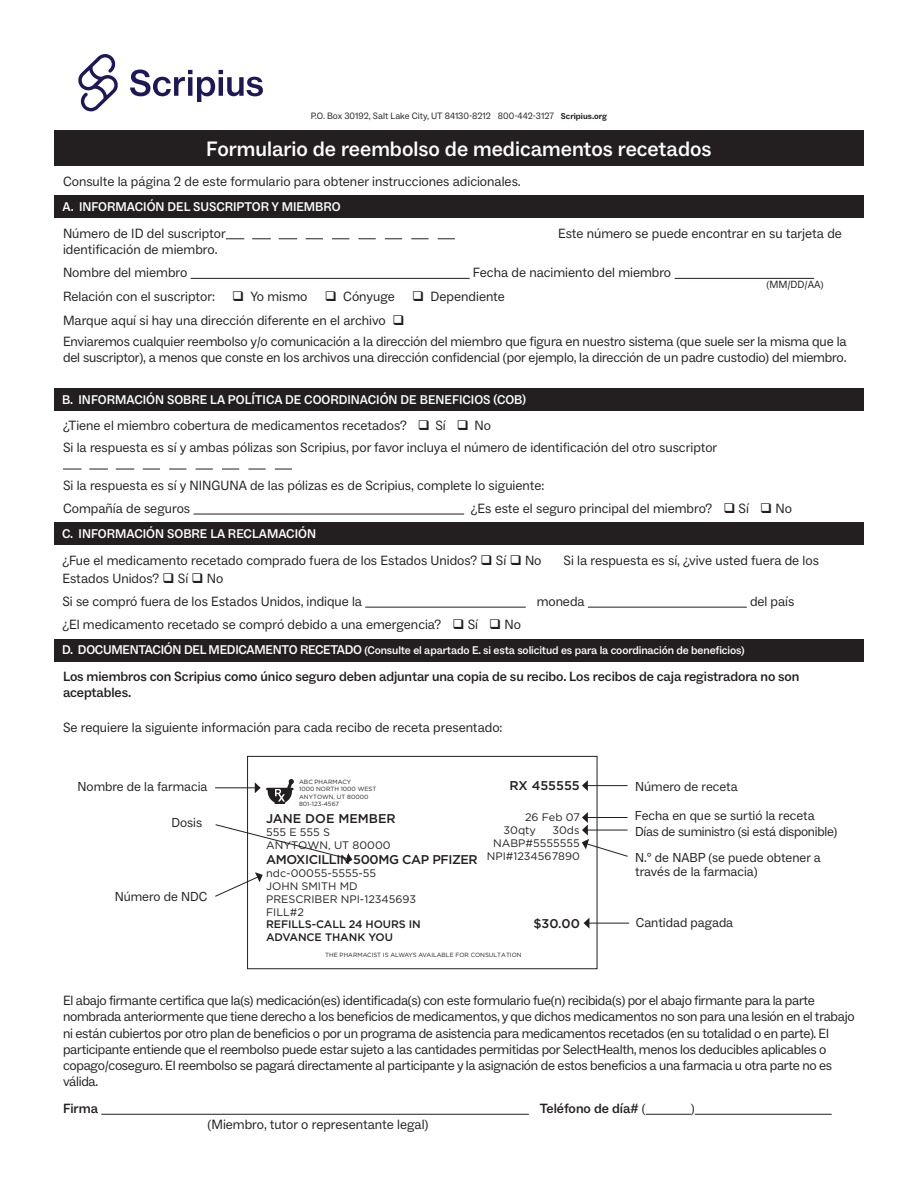
<style>
.page{position:relative;width:918px;height:1188px;background:#fff}
.page>*{position:absolute;margin:0;border:0;box-sizing:border-box;transform-origin:0 0}
.t1{font:500 21px "ABC Social";color:#fff}
.t2{font:13.5px/16.2px "ABC Social";letter-spacing:-.015em;color:#231f20}
.t3{font:500 13.5px/16.2px "ABC Social";letter-spacing:-.01em;color:#231f20}
.t4{font:13.2px/14.2px "ABC Social";color:#231f20}
.t5{font:13.2px "ABC Social";letter-spacing:-.02em;color:#231f20}
.t6{font:500 12.75px "ABC Social";color:#fff}
.t7{font:500 12.75px "Gotham";letter-spacing:-.03em;color:#231f20}
.t8{font:500 12.75px "Gotham";color:#231f20}
.t9{font:500 11.25px "ABC Social";letter-spacing:-.01em;color:#fff}
.t10{font:10.95px/13px "Gotham";color:#231f20}
.t11{font:500 10.95px/12.5px "Gotham";letter-spacing:-.01em;color:#231f20}
.t12{font:10.5px "ABC Social";color:#231f20}
.t13{font:9.3px "ABC Social";color:#231f20}
.t14{font:6px/7.2px "Gotham";color:#231f20}
.s1{font-weight:700;font-size:8.55px}
.s2{font-size:12.75px}
.s3{font-weight:400}
</style>
<div class="page">
<svg style="left:130px;top:70px;width:133px;height:32px"></svg>
<svg style="left:78px;top:54px;width:40px;height:57px"></svg>
<div style="left:54px;top:195px;width:810px;height:23px;background:#231f20"></div>
<svg style="left:226px;top:238px;width:18px;height:1px"></svg>
<svg style="left:411px;top:238px;width:18px;height:1px"></svg>
<svg style="left:385px;top:238px;width:17px;height:1px"></svg>
<svg style="left:358px;top:238px;width:18px;height:1px"></svg>
<svg style="left:332px;top:238px;width:17px;height:1px"></svg>
<svg style="left:306px;top:238px;width:17px;height:1px"></svg>
<svg style="left:279px;top:238px;width:18px;height:1px"></svg>
<svg style="left:252px;top:238px;width:19px;height:1px"></svg>
<svg style="left:438px;top:238px;width:17px;height:1px"></svg>
<hr style="left:191px;top:278px;width:279px;height:1px;background:#231f20">
<hr style="left:675px;top:278px;width:139px;height:1px;background:#231f20">
<hr style="left:365px;top:607px;width:161px;height:1px;background:#231f20">
<hr style="left:588px;top:607px;width:159px;height:1px;background:#231f20">
<div style="left:54px;top:130px;width:810px;height:36px;background:#231f20"></div>
<svg style="left:63px;top:469px;width:18px;height:1px"></svg>
<svg style="left:248px;top:469px;width:18px;height:1px"></svg>
<svg style="left:222px;top:469px;width:17px;height:1px"></svg>
<svg style="left:196px;top:469px;width:17px;height:1px"></svg>
<svg style="left:169px;top:469px;width:17px;height:1px"></svg>
<svg style="left:143px;top:469px;width:17px;height:1px"></svg>
<svg style="left:116px;top:469px;width:18px;height:1px"></svg>
<svg style="left:89px;top:469px;width:19px;height:1px"></svg>
<svg style="left:275px;top:469px;width:17px;height:1px"></svg>
<hr style="left:194px;top:514px;width:270px;height:1px;background:#231f20">
<div style="left:54px;top:388px;width:810px;height:22px;background:#231f20"></div>
<div style="left:54px;top:522px;width:810px;height:23px;background:#231f20"></div>
<div style="left:247px;top:756px;width:350px;height:213px;border:1px solid #231f20"></div>
<hr style="left:587px;top:785px;width:41px;height:1px;background:#231f20">
<svg style="left:582px;top:780px;width:6px;height:11px"></svg>
<hr style="left:215px;top:787px;width:41px;height:1px;background:#231f20">
<svg style="left:255px;top:779px;width:39px;height:25px"></svg>
<svg style="left:215px;top:824px;width:138px;height:40px"></svg>
<svg style="left:215px;top:872px;width:48px;height:25px"></svg>
<hr style="left:589px;top:923px;width:40px;height:1px;background:#231f20">
<svg style="left:584px;top:918px;width:5px;height:10px"></svg>
<svg style="left:582px;top:812px;width:46px;height:45px"></svg>
<div style="left:54px;top:639px;width:810px;height:22px;background:#231f20"></div>
<hr style="left:101px;top:1114px;width:428px;height:1px;background:#231f20">
<hr style="left:646px;top:1114px;width:45px;height:1px;background:#231f20">
<hr style="left:695px;top:1114px;width:137px;height:1px;background:#231f20">
<p class="t13" style="left:311px;top:110px;width:298px">P.O. Box 30192, Salt Lake City, UT 84130-8212 800-442-3127 <span class="s1">Scripius.org</span></p>
<p class="t1" style="left:206px;top:136px;width:507px">Formulario de reembolso de medicamentos recetados</p>
<p class="t2" style="left:63px;top:174px;width:459px">Consulte la página 2 de este formulario para obtener instrucciones adicionales.</p>
<p class="t6" style="left:63px;top:199px;width:280px">A. INFORMACIÓN DEL SUSCRIPTOR Y MIEMBRO</p>
<p class="t2" style="left:63px;top:225px;width:164px">Número de ID del suscriptor</p>
<p class="t2" style="left:558px;top:225px;width:285px">Este número se puede encontrar en su tarjeta de</p>
<p class="t2" style="left:63px;top:241px;width:156px">identificación de miembro.</p>
<p class="t2" style="left:63px;top:265px;width:126px">Nombre del miembro</p>
<p class="t2" style="left:473px;top:265px;width:200px">Fecha de nacimiento del miembro</p>
<p class="t12" style="left:766px;top:278px;width:59px">(MM/DD/AA)</p>
<p class="t2" style="left:63px;top:289px;width:154px">Relación con el suscriptor:</p>
<p class="t2" style="left:232px;top:289px;width:77px">❑ Yo mismo</p>
<p class="t2" style="left:325px;top:289px;width:72px">❑ Cónyuge</p>
<p class="t2" style="left:412px;top:289px;width:94px">❑ Dependiente</p>
<p class="t2" style="left:63px;top:312px;width:343px">Marque aquí si hay una dirección diferente en el archivo ❑</p>
<p class="t2" style="left:63px;top:334px;width:785px">Enviaremos cualquier reembolso y/o comunicación a la dirección del miembro que figura en nuestro sistema (que suele ser la misma que la del suscriptor), a menos que conste en los archivos una dirección confidencial (por ejemplo, la dirección de un padre custodio) del miembro.</p>
<p class="t6" style="left:62px;top:391px;width:466px">B. INFORMACIÓN SOBRE LA POLÍTICA DE COORDINACIÓN DE BENEFICIOS (COB)</p>
<p class="t2" style="left:63px;top:418px;width:429px">¿Tiene el miembro cobertura de medicamentos recetados? ❑ Sí ❑ No</p>
<p class="t2" style="left:63px;top:439px;width:656px">Si la respuesta es sí y ambas pólizas son Scripius, por favor incluya el número de identificación del otro suscriptor</p>
<p class="t2" style="left:63px;top:477px;width:483px">Si la respuesta es sí y NINGUNA de las pólizas es de Scripius, complete lo siguiente:</p>
<p class="t2" style="left:63px;top:500px;width:129px">Compañía de seguros</p>
<p class="t2" style="left:471px;top:500px;width:323px">¿Es este el seguro principal del miembro? ❑ Sí ❑ No</p>
<p class="t6" style="left:62px;top:526px;width:256px">C. INFORMACIÓN SOBRE LA RECLAMACIÓN</p>
<p class="t2" style="left:62px;top:552px;width:481px">¿Fue el medicamento recetado comprado fuera de los Estados Unidos? ❑ Sí ❑ No</p>
<p class="t2" style="left:564px;top:552px;width:257px">Si la respuesta es sí, ¿vive usted fuera de los</p>
<p class="t2" style="left:62px;top:570px;width:162px">Estados Unidos? ❑ Sí ❑ No</p>
<p class="t2" style="left:62px;top:594px;width:301px">Si se compró fuera de los Estados Unidos, indique la</p>
<p class="t2" style="left:537px;top:594px;width:49px">moneda</p>
<p class="t2" style="left:750px;top:594px;width:46px">del país</p>
<p class="t2" style="left:62px;top:617px;width:460px">¿El medicamento recetado se compró debido a una emergencia? ❑ Sí ❑ No</p>
<p class="t9" style="left:62px;top:643px;width:684px"><span class="s2">D. DOCUMENTACIÓN DEL MEDICAMENTO RECETADO</span> (Consulte el apartado E. si esta solicitud es para la coordinación de beneficios)</p>
<p class="t3" style="left:63px;top:669px;width:738px">Los miembros con Scripius como único seguro deben adjuntar una copia de su recibo. Los recibos de caja registradora no son aceptables.</p>
<p class="t2" style="left:63px;top:720px;width:441px">Se requiere la siguiente información para cada recibo de receta presentado:</p>
<p class="t4" style="left:78px;top:779px;width:131px">Nombre de la farmacia</p>
<p class="t4" style="left:171px;top:816px;width:32px">Dosis</p>
<p class="t4" style="left:115px;top:889px;width:94px">Número de NDC</p>
<p class="t14" style="left:299px;top:778px;width:79px">ABC PHARMACY<br>1000 NORTH 1000 WEST<br>ANYTOWN, UT 80000<br>801-123-4567</p>
<p class="t8" style="left:266px;top:811px;width:131px">JANE DOE MEMBER</p>
<p class="t10" style="left:266px;top:825px;width:126px">555 E 555 S<br>ANYTOWN, UT 80000</p>
<p class="t7" style="left:266px;top:853px;width:213px">AMOXICILLIN 500MG CAP PFIZER</p>
<p class="t10" style="left:266px;top:867px;width:112px">ndc-00055-5555-55<br>JOHN SMITH MD</p>
<p class="t11" style="left:266px;top:905px;width:156px"><span class="s3">FILL#2<br></span>REFILLS-CALL 24 HOURS IN<br>ADVANCE THANK YOU</p>
<p class="t10" style="left:266px;top:892px;width:152px">PRESCRIBER NPI-12345693</p>
<p class="t8" style="left:509px;top:778px;width:72px">RX 455555</p>
<p class="t10" style="left:504px;top:810px;width:78px;text-indent:22px">26 Feb 07<br>30qty</p>
<p class="t10" style="left:493px;top:823px;width:88px;text-align:right">30ds<br>NABP#5555555</p>
<p class="t10" style="left:487px;top:849px;width:95px">NPI#1234567890</p>
<p class="t7" style="left:533px;top:916px;width:48px">$30.00</p>
<p class="t14" style="left:325px;top:951px;width:198px">THE PHARMACIST IS ALWAYS AVAILABLE FOR CONSULTATION</p>
<p class="t4" style="left:635px;top:779px;width:104px">Número de receta</p>
<p class="t4" style="left:635px;top:809px;width:181px">Fecha en que se surtió la receta</p>
<p class="t5" style="left:635px;top:824px;width:204px">Días de suministro (si está disponible)</p>
<p class="t4" style="left:635px;top:850px;width:187px">N.° de NABP (se puede obtener a través de la farmacia)</p>
<p class="t4" style="left:636px;top:916px;width:99px">Cantidad pagada</p>
<p class="t2" style="left:63px;top:993px;width:793px">El abajo firmante certifica que la(s) medicación(es) identificada(s) con este formulario fue(n) recibida(s) por el abajo firmante para la parte nombrada anteriormente que tiene derecho a los beneficios de medicamentos, y que dichos medicamentos no son para una lesión en el trabajo ni están cubiertos por otro plan de beneficios o por un programa de asistencia para medicamentos recetados (en su totalidad o en parte). El participante entiende que el reembolso puede estar sujeto a las cantidades permitidas por SelectHealth, menos los deducibles aplicables o copago/coseguro. El reembolso se pagará directamente al participante y la asignación de estos beneficios a una farmacia u otra parte no es válida.</p>
<p class="t3" style="left:63px;top:1101px;width:37px">Firma</p>
<p class="t3" style="left:540px;top:1101px;width:107px">Teléfono de día# <span class="s3">(</span></p>
<p class="t2" style="left:691px;top:1101px;width:5px">)</p>
<p class="t2" style="left:208px;top:1117px;width:222px">(Miembro, tutor o representante legal)</p>
</div>
